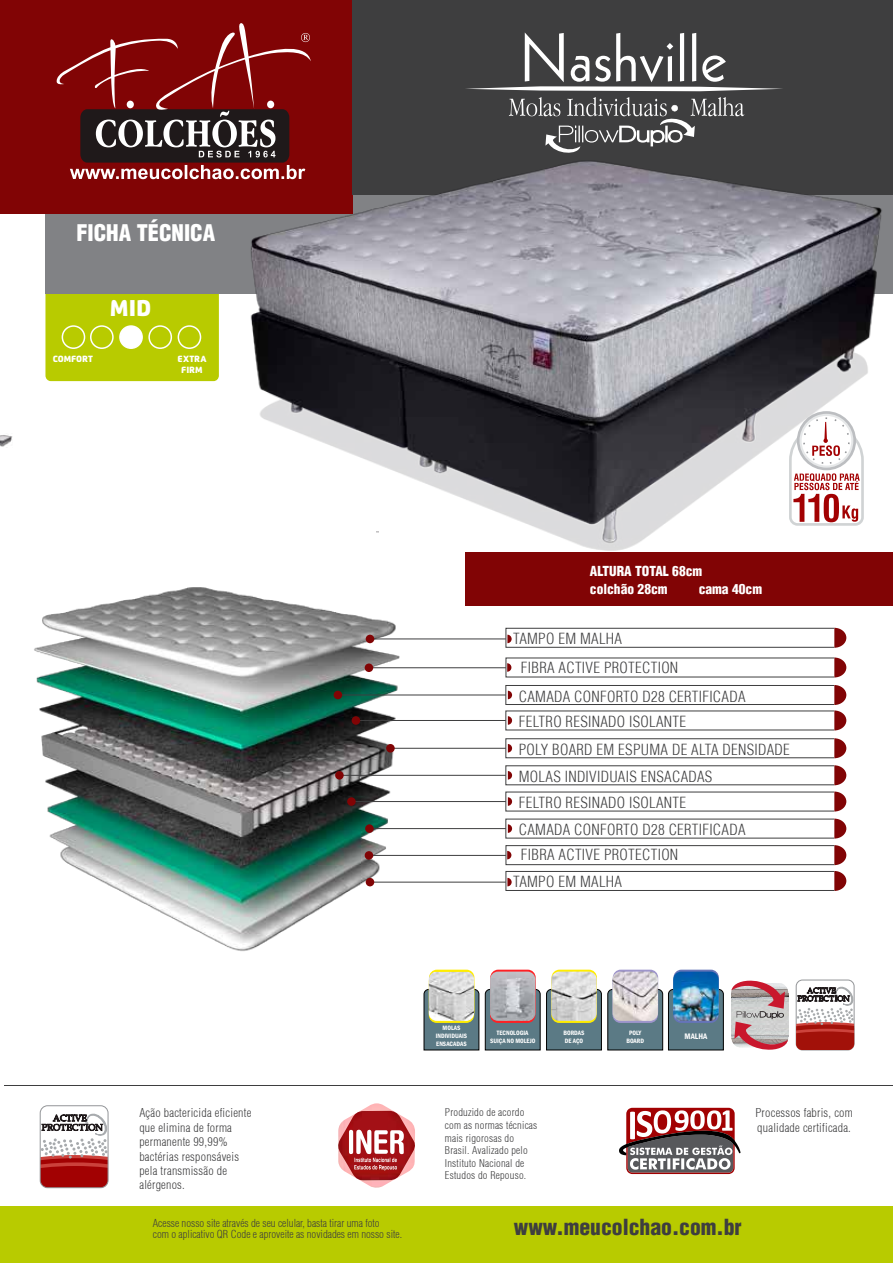
<style>
.page{position:relative;width:893px;height:1263px;background:#fff}
.page>*{position:absolute;margin:0;border:0;box-sizing:border-box;transform-origin:0 0}
.t1{font:900 22.8px "Flexo";color:#fff}
.t2{font:900 condensed 22.35px "Helvetica";color:#fff}
.t3{font:900 condensed 21.6px "Helvetica";color:#3e3e3f}
.t4{font:300 condensed 15px "Helvetica";letter-spacing:.02em;color:#3e3e3f}
.t5{font:900 condensed 13.5px/17.5px "Helvetica";color:#fff}
.t6{font:300 condensed 12px/14.4px "Helvetica";letter-spacing:.02em;color:#3e3e3f}
.t7{font:300 condensed 10.8px/10.8px "Helvetica";color:#3e3e3f}
.t8{font:300 condensed 10.5px/12.6px "Helvetica";letter-spacing:.02em;color:#3e3e3f}
.t9{font:900 9px/10.8px "Flexo";color:#fff;text-align:center}
.t10{font:600 condensed 8.25px "Franklin Gothic";color:#fff}
.t11{font:600 condensed 6.45px/7.8px "Franklin Gothic";color:#fff;text-align:center}
</style>
<div class="page">
<img style="left:34px;top:587px;width:371px;height:364px">
<div style="left:45px;top:294px;width:171px;height:87px;background:#b8cb00"></div>
<div style="left:62px;top:325px;width:23px;height:24px;border:2px solid #fff;border-radius:50%"></div>
<div style="left:90px;top:325px;width:24px;height:24px;border:2px solid #fff;border-radius:50%"></div>
<div style="left:120px;top:326px;width:22px;height:22px;background:#fff;border-radius:50%"></div>
<div style="left:119px;top:325px;width:24px;height:24px;border:2px solid #fff;border-radius:50%"></div>
<div style="left:148px;top:325px;width:24px;height:24px;border:2px solid #fff;border-radius:50%"></div>
<div style="left:178px;top:325px;width:23px;height:24px;border:2px solid #fff;border-radius:50%"></div>
<img style="left:360px;top:1103px;width:33px;height:85px">
<img style="left:338px;top:1111px;width:77px;height:69px">
<svg style="left:349px;top:1130px;width:55px;height:41px"></svg>
<svg style="left:619px;top:1108px;width:121px;height:66px"></svg>
<div style="left:40px;top:1105px;width:68px;height:83px;border:1px solid #939598;border-radius:7px"></div>
<svg style="left:40px;top:1113px;width:68px;height:75px"></svg>
<div style="left:45px;top:194px;width:848px;height:100px;background:#818285"></div>
<div style="left:0;top:0;width:353px;height:214px;background:#810405"></div>
<div style="left:352px;top:0;width:541px;height:195px;background:#3e3e3f"></div>
<div style="left:0;top:1206px;width:893px;height:57px;background:#b8cb00"></div>
<svg style="left:56px;top:23px;width:255px;height:156px"></svg>
<hr style="left:4px;top:1085px;width:889px;height:1px;background:#3e3e3f">
<div style="left:466px;top:553px;width:427px;height:53px;background:#810405"></div>
<svg style="left:834px;top:657px;width:12px;height:20px"></svg>
<svg style="left:507px;top:663px;width:4px;height:9px"></svg>
<hr style="left:369px;top:667px;width:137px;height:1px;background:#3e3e3f">
<div style="left:365px;top:663px;width:8px;height:9px;background:#810405;border-radius:50%"></div>
<svg style="left:835px;top:845px;width:11px;height:20px"></svg>
<div style="left:506px;top:845px;width:329px;height:20px;border:1px solid #3e3e3f"></div>
<svg style="left:507px;top:851px;width:4px;height:8px"></svg>
<hr style="left:369px;top:855px;width:137px;height:1px;background:#3e3e3f">
<div style="left:365px;top:851px;width:8px;height:9px;background:#810405;border-radius:50%"></div>
<hr style="left:337px;top:695px;width:169px;height:1px;background:#3e3e3f">
<svg style="left:508px;top:691px;width:4px;height:8px"></svg>
<div style="left:505px;top:685px;width:330px;height:20px;border:1px solid #3e3e3f"></div>
<div style="left:334px;top:691px;width:8px;height:8px;background:#810405;border-radius:50%"></div>
<hr style="left:369px;top:828px;width:137px;height:1px;background:#3e3e3f">
<svg style="left:508px;top:824px;width:4px;height:9px"></svg>
<div style="left:365px;top:824px;width:9px;height:9px;background:#810405;border-radius:50%"></div>
<svg style="left:834px;top:818px;width:12px;height:20px"></svg>
<hr style="left:355px;top:720px;width:151px;height:1px;background:#3e3e3f">
<svg style="left:508px;top:716px;width:4px;height:9px"></svg>
<div style="left:352px;top:716px;width:8px;height:9px;background:#810405;border-radius:50%"></div>
<svg style="left:834px;top:685px;width:12px;height:45px"></svg>
<hr style="left:351px;top:801px;width:155px;height:1px;background:#3e3e3f">
<svg style="left:508px;top:797px;width:4px;height:9px"></svg>
<div style="left:347px;top:797px;width:9px;height:9px;background:#810405;border-radius:50%"></div>
<svg style="left:834px;top:791px;width:12px;height:20px"></svg>
<svg style="left:835px;top:628px;width:11px;height:20px"></svg>
<div style="left:506px;top:628px;width:329px;height:20px;border:1px solid #3e3e3f"></div>
<svg style="left:507px;top:635px;width:5px;height:8px"></svg>
<hr style="left:370px;top:638px;width:136px;height:1px;background:#3e3e3f">
<div style="left:366px;top:635px;width:8px;height:8px;background:#810405;border-radius:50%"></div>
<svg style="left:835px;top:871px;width:11px;height:20px"></svg>
<div style="left:506px;top:871px;width:329px;height:20px;border:1px solid #3e3e3f"></div>
<svg style="left:507px;top:878px;width:5px;height:8px"></svg>
<hr style="left:370px;top:882px;width:136px;height:1px;background:#3e3e3f">
<div style="left:366px;top:878px;width:8px;height:8px;background:#810405;border-radius:50%"></div>
<hr style="left:339px;top:775px;width:167px;height:1px;background:#3e3e3f">
<svg style="left:508px;top:771px;width:4px;height:8px"></svg>
<div style="left:505px;top:765px;width:330px;height:20px;border:1px solid #3e3e3f"></div>
<div style="left:335px;top:771px;width:9px;height:8px;background:#810405;border-radius:50%"></div>
<svg style="left:834px;top:765px;width:12px;height:20px"></svg>
<hr style="left:389px;top:748px;width:117px;height:1px;background:#3e3e3f">
<svg style="left:508px;top:744px;width:4px;height:8px"></svg>
<div style="left:505px;top:738px;width:330px;height:20px;border:1px solid #3e3e3f"></div>
<div style="left:386px;top:744px;width:9px;height:8px;background:#810405;border-radius:50%"></div>
<svg style="left:834px;top:738px;width:12px;height:20px"></svg>
<img style="left:216px;top:147px;width:676px;height:420px">
<svg style="left:509px;top:97px;width:235px;height:59px"></svg>
<svg style="left:466px;top:32px;width:316px;height:59px"></svg>
<div style="left:796px;top:980px;width:58px;height:70px;border:1px solid #939598;border-radius:6px"></div>
<svg style="left:796px;top:986px;width:58px;height:64px"></svg>
<svg style="left:424px;top:989px;width:55px;height:61px;background:#58757d"></svg>
<div style="left:429px;top:973px;width:45px;height:50px;background:#ffed00;border-radius:8px"></div>
<svg style="left:429px;top:970px;width:45px;height:49px"></svg>
<img style="left:429px;top:972px;width:45px;height:49px">
<svg style="left:490px;top:970px;width:46px;height:49px"></svg>
<img style="left:490px;top:971px;width:45px;height:18px">
<img style="left:551px;top:971px;width:46px;height:18px">
<img style="left:613px;top:971px;width:45px;height:18px">
<svg style="left:485px;top:989px;width:239px;height:61px;background:#89979b"></svg>
<div style="left:673px;top:973px;width:46px;height:50px;background:#6574b8;border-radius:8px"></div>
<img style="left:673px;top:971px;width:46px;height:50px">
<svg style="left:731px;top:980px;width:57px;height:70px;background:#c49da1"></svg>
<img style="left:0;top:435px;width:13px;height:12px">
<h2 class="t2" style="left:76px;top:218px;width:140px">FICHA TÉCNICA</h2>
<h1 class="t1" style="left:110px;top:294px;width:43px">MID</h1>
<p class="t9" style="left:53px;top:354px;width:42px">COMFORT</p>
<p class="t9" style="left:178px;top:353px;width:31px">EXTRA<br>FIRM</p>
<p class="t5" style="left:699px;top:562px;width:65px;text-indent:-109px">ALTURA TOTAL 68cm<br>cama 40cm</p>
<p class="t5" style="left:590px;top:580px;width:79px">colchão 28cm</p>
<p class="t4" style="left:513px;top:629px;width:110px">TAMPO EM MALHA</p>
<p class="t4" style="left:521px;top:658px;width:159px">FIBRA ACTIVE PROTECTION</p>
<p class="t4" style="left:519px;top:687px;width:228px">CAMADA CONFORTO D28 CERTIFICADA</p>
<p class="t4" style="left:519px;top:712px;width:169px">FELTRO RESINADO ISOLANTE</p>
<p class="t4" style="left:519px;top:740px;width:273px">POLY BOARD EM ESPUMA DE ALTA DENSIDADE</p>
<p class="t4" style="left:519px;top:767px;width:195px">MOLAS INDIVIDUAIS ENSACADAS</p>
<p class="t4" style="left:519px;top:793px;width:169px">FELTRO RESINADO ISOLANTE</p>
<p class="t4" style="left:519px;top:820px;width:228px">CAMADA CONFORTO D28 CERTIFICADA</p>
<p class="t4" style="left:521px;top:846px;width:159px">FIBRA ACTIVE PROTECTION</p>
<p class="t4" style="left:513px;top:872px;width:110px">TAMPO EM MALHA</p>
<p class="t11" style="left:436px;top:1024px;width:33px">MOLAS<br>INDIVIDUAIS<br>ENSACADAS</p>
<p class="t11" style="left:490px;top:1029px;width:47px">TECNOLOGIA<br>SUIÇA NO MOLEJO</p>
<p class="t11" style="left:563px;top:1029px;width:22px;text-align:left">BORDAS<br>DE AÇO</p>
<p class="t11" style="left:626px;top:1029px;width:19px">POLY<br>BOARD</p>
<p class="t10" style="left:684px;top:1030px;width:24px">MALHA</p>
<p class="t6" style="left:139px;top:1106px;width:113px">Ação bactericida eficiente que elimina de forma permanente 99,99% bactérias responsáveis pela transmissão de alérgenos.</p>
<p class="t6" style="left:755px;top:1106px;width:99px">Processos fabris, com qualidade certificada.</p>
<p class="t8" style="left:445px;top:1106px;width:94px">Produzido de acordo com as normas técnicas mais rigorosas do<br>Brasil. Avalizado pelo<br>Instituto Nacional de<br>Estudos do Repouso.</p>
<p class="t7" style="left:153px;top:1218px;width:251px">Acesse nosso site através de seu celular, basta tirar uma foto<br>com o aplicativo QR Code e aproveite as novidades em nosso site.</p>
<h3 class="t3" style="left:514px;top:1214px;width:229px">www.meucolchao.com.br</h3>
</div>
